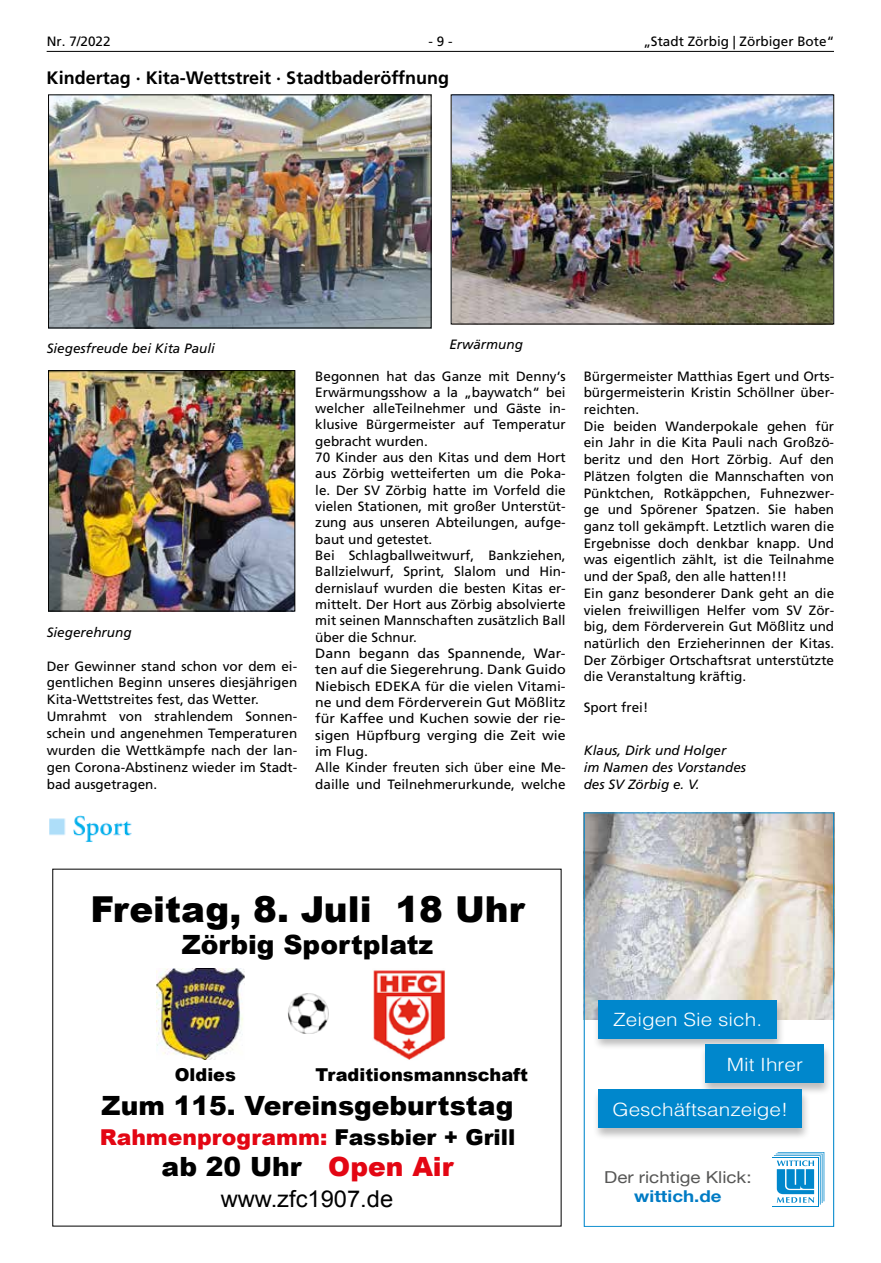
<style>
.page{position:relative;width:881px;height:1263px;background:#fff}
.page>*{position:absolute;margin:0;border:0;box-sizing:border-box;transform-origin:0 0}
.t1{font:900 35.7px "Kkmxmq Arial";color:#000}
.t2{font:900 26.55px "Kkmxmq Arial";color:#000}
.t3{font:23.25px "Scskrr Arial";color:#000}
.t4{font:900 21.9px "Kkmxmq Arial";color:#e30613}
.t5{font:300 18.3px "Helvetica LT";color:#fff;scale:1.14 1}
.t6{font:700 18px "Frutiger LT";color:#000}
.t7{font:900 17.7px "Kkmxmq Arial";color:#000}
.t8{font:16.5px "Helvetica Neue";color:#575756;scale:1.14 1}
.t9{font:700 16.5px "Helvetica Neue LT";color:#007bc4;scale:1.14 1}
.t10{font:13.5px/16.4px "Frutiger LT";color:#000}
.t11{font:italic 13.5px/16.6px "Frutiger LT";color:#000}
.s1{color:#000}
.s2{color:#e30613}
</style>
<div class="page">
<hr style="left:47px;top:51px;width:786px;height:1px;background:#000">
<img style="left:50px;top:97px;width:379px;height:229px">
<img style="left:452px;top:97px;width:379px;height:225px">
<img style="left:50px;top:372px;width:243px;height:237px">
<div style="left:48px;top:370px;width:247px;height:241px;border:1px solid #000"></div>
<img style="left:49px;top:815px;width:83px;height:27px">
<img style="left:156px;top:968px;width:88px;height:92px">
<img style="left:373px;top:970px;width:72px;height:90px">
<img style="left:287px;top:993px;width:41px;height:40px">
<img style="left:585px;top:814px;width:246px;height:206px">
<div style="left:583px;top:812px;width:250px;height:415px;border:1px solid #0087cc"></div>
<svg style="left:773px;top:1152px;width:51px;height:52px"></svg>
<div style="left:591px;top:999px;width:194px;height:52px;background:#000;opacity:.26"></div>
<div style="left:598px;top:1000px;width:178px;height:38px;background:#0087cc"></div>
<div style="left:698px;top:1044px;width:134px;height:52px;background:#000;opacity:.26"></div>
<div style="left:705px;top:1045px;width:119px;height:38px;background:#0087cc"></div>
<div style="left:591px;top:1089px;width:219px;height:51px;background:#000;opacity:.26"></div>
<div style="left:598px;top:1089px;width:204px;height:39px;background:#0087cc"></div>
<p class="t10" style="left:47px;top:33px;width:65px">Nr. 7/2022</p>
<p class="t10" style="left:428px;top:33px;width:26px">- 9 -</p>
<p class="t10" style="left:643px;top:33px;width:192px">„Stadt Zörbig | Zörbiger Bote“</p>
<h3 class="t6" style="left:47px;top:67px;width:404px">Kindertag · Kita-Wettstreit · Stadtbaderöffnung</h3>
<p class="t11" style="left:47px;top:340px;width:170px">Siegesfreude bei Kita Pauli</p>
<p class="t11" style="left:449px;top:336px;width:75px">Erwärmung</p>
<p class="t11" style="left:47px;top:624px;width:86px">Siegerehrung</p>
<p class="t10" style="left:47px;top:657px;width:252px;line-height:17px">Der Gewinner stand schon vor dem ei&shy;gentlichen Beginn unseres diesjährigen Kita-Wettstreites fest, das Wetter.<br>Umrahmt von strahlendem Sonnen&shy;schein und angenehmen Temperaturen wurden die Wettkämpfe nach der lan&shy;gen Corona-Abstinenz wieder im Stadt&shy;bad ausgetragen.</p>
<p class="t10" style="left:315px;top:368px;width:252px">Begonnen hat das Ganze mit Denny‘s Erwärmungsshow a la „baywatch“ bei welcher alleTeilnehmer und Gäste in&shy;klusive Bürgermeister auf Temperatur gebracht wurden.<br>70 Kinder aus den Kitas und dem Hort aus Zörbig wetteiferten um die Poka&shy;le. Der SV Zörbig hatte im Vorfeld die vielen Stationen, mit großer Unterstüt&shy;zung aus unseren Abteilungen, aufge&shy;baut und getestet.<br>Bei Schlagballweitwurf, Bankziehen, Ballzielwurf, Sprint, Slalom und Hin&shy;dernislauf wurden die besten Kitas er&shy;mittelt. Der Hort aus Zörbig absolvierte mit seinen Mannschaften zusätzlich Ball über die Schnur.<br>Dann begann das Spannende, War&shy;ten auf die Siegerehrung. Dank Guido Niebisch EDEKA für die vielen Vitami&shy;ne und dem Förderverein Gut Mößlitz für Kaffee und Kuchen sowie der rie&shy;sigen Hüpfburg verging die Zeit wie im Flug.<br>Alle Kinder freuten sich über eine Me&shy;daille und Teilnehmerurkunde, welche</p>
<p class="t10" style="left:583px;top:368px;width:252px">Bürgermeister Matthias Egert und Orts&shy;bürgermeisterin Kristin Schöllner über&shy;reichten.<br>Die beiden Wanderpokale gehen für ein Jahr in die Kita Pauli nach Großzö&shy;beritz und den Hort Zörbig. Auf den Plätzen folgten die Mannschaften von Pünktchen, Rotkäppchen, Fuhnezwer&shy;ge und Spörener Spatzen. Sie haben ganz toll gekämpft. Letztlich waren die Ergebnisse doch denkbar knapp. Und was eigentlich zählt, ist die Teilnahme und der Spaß, den alle hatten!!!<br>Ein ganz besonderer Dank geht an die vielen freiwilligen Helfer vom SV Zör&shy;big, dem Förderverein Gut Mößlitz und natürlich den Erzieherinnen der Kitas.<br>Der Zörbiger Ortschaftsrat unterstützte die Veranstaltung kräftig.</p>
<p class="t10" style="left:583px;top:699px;width:66px">Sport frei!</p>
<p class="t11" style="left:583px;top:742px;width:164px">Klaus, Dirk und Holger<br>im Namen des Vorstandes des SV Zörbig e. V.</p>
<h1 class="t1" style="left:90px;top:883px;width:435px">Freitag, 8. Juli 18 Uhr</h1>
<h2 class="t2" style="left:182px;top:925px;width:253px">Zörbig Sportplatz</h2>
<h3 class="t7" style="left:175px;top:1062px;width:63px">Oldies</h3>
<h3 class="t7" style="left:315px;top:1062px;width:214px">Traditionsmannschaft</h3>
<h2 class="t2" style="left:101px;top:1086px;width:413px">Zum 115. Vereinsgeburtstag</h2>
<h3 class="t4" style="left:100px;top:1121px;width:417px">Rahmenprogramm: <span class="s1">Fassbier + Grill</span></h3>
<h2 class="t2" style="left:161px;top:1148px;width:293px">ab 20 Uhr <span class="s2">Open Air</span></h2>
<h3 class="t3" style="left:220px;top:1183px;width:174px">www.zfc1907.de</h3>
<h3 class="t5" style="left:613px;top:1008px;width:132px">Zeigen Sie sich.</h3>
<h3 class="t5" style="left:726px;top:1053px;width:68px">Mit Ihrer</h3>
<h3 class="t5" style="left:612px;top:1098px;width:155px">Geschäftsanzeige!</h3>
<p class="t8" style="left:604px;top:1165px;width:131px">Der richtige Klick:</p>
<p class="t9" style="left:634px;top:1186px;width:78px">wittich.de</p>
</div>
